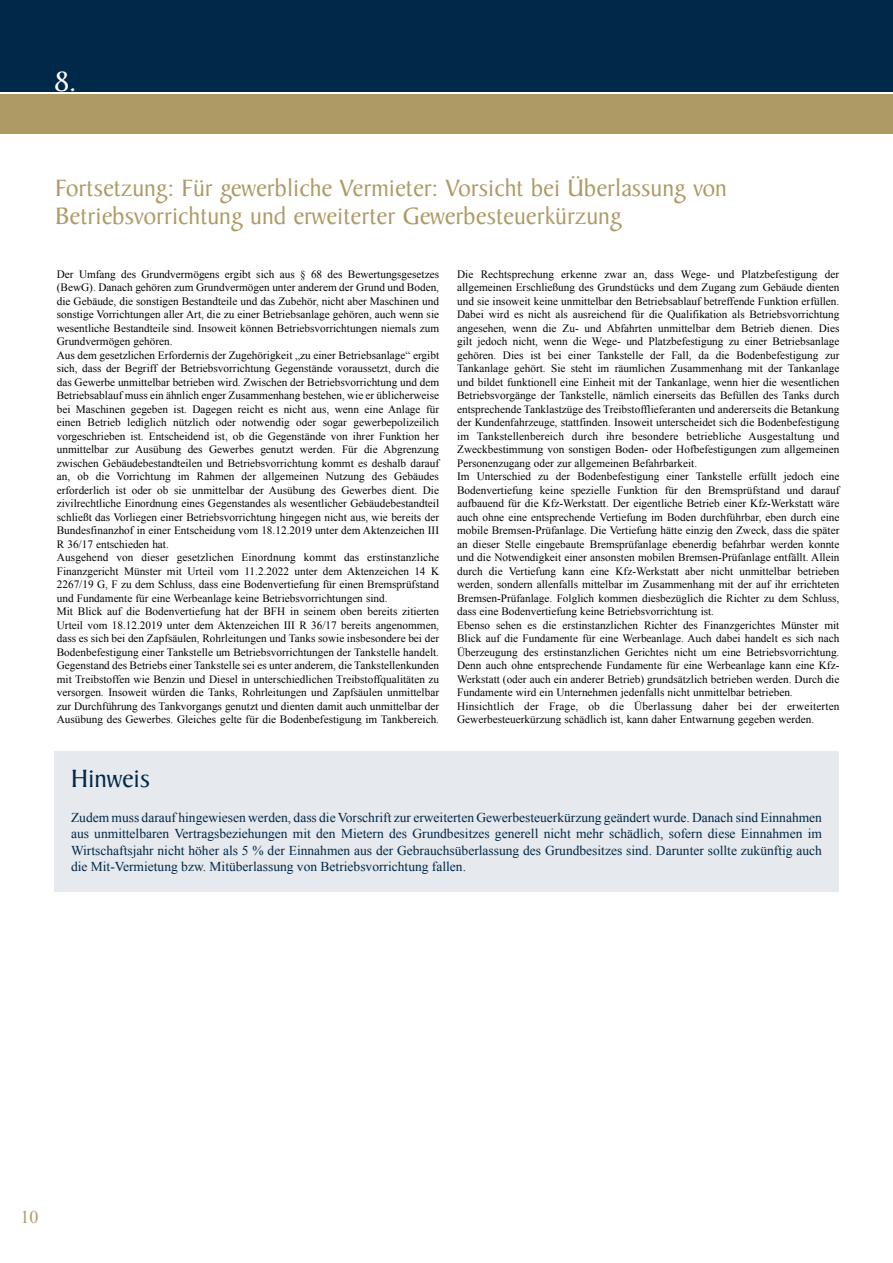
<style>
.page{position:relative;width:893px;height:1263px;background:#fff}
.page>*{position:absolute;margin:0;border:0;box-sizing:border-box;transform-origin:0 0}
.t1{font:30px "Baker Signet Std";color:#fff}
.t2{font:27px "Baker Signet Std";color:#002848}
.t3{font:25.5px/28.5px "Baker Signet Std";color:#ae9a64}
.t4{font:18px "Times New Roman";color:#ae9a64}
.t5{font:13.5px/16.5px "Times New Roman";color:#002848;text-align:justify}
.t6{font:11.25px/13.5px "Times New Roman";color:#000}
</style>
<div class="page">
<div style="left:0;top:0;width:893px;height:91px;background:#002848"></div>
<div style="left:0;top:94px;width:893px;height:40px;background:#ae9a64"></div>
<div style="left:54px;top:751px;width:785px;height:141px;background:#e6e9ed"></div>
<h1 class="t1" style="left:54px;top:66px;width:25px">8.</h1>
<h3 class="t3" style="left:55px;top:174px;width:673px">Fortsetzung: Für gewerbliche Vermieter: Vorsicht bei Überlassung von<br>Betriebsvorrichtung und erweiterter Gewerbesteuerkürzung</h3>
<p class="t6" style="left:57px;top:267px;width:384px">Der Umfang des Grundvermögens ergibt sich aus § 68 des Bewertungsgesetzes (BewG). Danach gehören zum Grundvermögen unter anderem der Grund und Boden, die Gebäude, die sonstigen Bestandteile und das Zubehör, nicht aber Maschinen und sonstige Vorrichtungen aller Art, die zu einer Betriebsanlage gehören, auch wenn sie wesentliche Bestandteile sind. Insoweit können Betriebsvorrichtungen niemals zum Grundvermögen gehören.<br>Aus dem gesetzlichen Erfordernis der Zugehörigkeit „zu einer Betriebsanlage“ ergibt sich, dass der Begriff der Betriebsvorrichtung Gegenstände voraussetzt, durch die das Gewerbe unmittelbar betrieben wird. Zwischen der Betriebsvorrichtung und dem Betriebsablauf muss ein ähnlich enger Zusammenhang bestehen, wie er üblicherweise bei Maschinen gegeben ist. Dagegen reicht es nicht aus, wenn eine Anlage für einen Betrieb lediglich nützlich oder notwendig oder sogar gewerbepolizeilich vorgeschrieben ist. Entscheidend ist, ob die Gegenstände von ihrer Funktion her unmittelbar zur Ausübung des Gewerbes genutzt werden. Für die Abgrenzung zwischen Gebäudebestandteilen und Betriebsvorrichtung kommt es deshalb darauf an, ob die Vorrichtung im Rahmen der allgemeinen Nutzung des Gebäudes erforderlich ist oder ob sie unmittelbar der Ausübung des Gewerbes dient. Die zivilrechtliche Einordnung eines Gegenstandes als wesentlicher Gebäudebestandteil schließt das Vorliegen einer Betriebsvorrichtung hingegen nicht aus, wie bereits der Bundesfinanzhof in einer Entscheidung vom 18.12.2019 unter dem Aktenzeichen III R 36/17 entschieden hat.<br>Ausgehend von dieser gesetzlichen Einordnung kommt das erstinstanzliche Finanzgericht Münster mit Urteil vom 11.2.2022 unter dem Aktenzeichen 14 K 2267/19 G, F zu dem Schluss, dass eine Bodenvertiefung für einen Bremsprüfstand und Fundamente für eine Werbeanlage keine Betriebsvorrichtungen sind.<br>Mit Blick auf die Bodenvertiefung hat der BFH in seinem oben bereits zitierten Urteil vom 18.12.2019 unter dem Aktenzeichen III R 36/17 bereits angenommen, dass es sich bei den Zapfsäulen, Rohrleitungen und Tanks sowie insbesondere bei der Bodenbefestigung einer Tankstelle um Betriebsvorrichtungen der Tankstelle handelt.<br>Gegenstand des Betriebs einer Tankstelle sei es unter anderem, die Tankstellenkunden mit Treibstoffen wie Benzin und Diesel in unterschiedlichen Treibstoffqualitäten zu versorgen. Insoweit würden die Tanks, Rohrleitungen und Zapfsäulen unmittelbar zur Durchführung des Tankvorgangs genutzt und dienten damit auch unmittelbar der Ausübung des Gewerbes. Gleiches gelte für die Bodenbefestigung im Tankbereich.</p>
<p class="t6" style="left:457px;top:267px;width:384px">Die Rechtsprechung erkenne zwar an, dass Wege- und Platzbefestigung der allgemeinen Erschließung des Grundstücks und dem Zugang zum Gebäude dienten und sie insoweit keine unmittelbar den Betriebsablauf betreffende Funktion erfüllen.<br>Dabei wird es nicht als ausreichend für die Qualifikation als Betriebsvorrichtung angesehen, wenn die Zu- und Abfahrten unmittelbar dem Betrieb dienen. Dies gilt jedoch nicht, wenn die Wege- und Platzbefestigung zu einer Betriebsanlage gehören. Dies ist bei einer Tankstelle der Fall, da die Bodenbefestigung zur Tankanlage gehört. Sie steht im räumlichen Zusammenhang mit der Tankanlage und bildet funktionell eine Einheit mit der Tankanlage, wenn hier die wesentlichen Betriebsvorgänge der Tankstelle, nämlich einerseits das Befüllen des Tanks durch entsprechende Tanklastzüge des Treibstofflieferanten und andererseits die Betankung der Kundenfahrzeuge, stattfinden. Insoweit unterscheidet sich die Bodenbefestigung im Tankstellenbereich durch ihre besondere betriebliche Ausgestaltung und Zweckbestimmung von sonstigen Boden- oder Hofbefestigungen zum allgemeinen Personenzugang oder zur allgemeinen Befahrbarkeit.<br>Im Unterschied zu der Bodenbefestigung einer Tankstelle erfüllt jedoch eine Bodenvertiefung keine spezielle Funktion für den Bremsprüfstand und darauf aufbauend für die Kfz-Werkstatt. Der eigentliche Betrieb einer Kfz-Werkstatt wäre auch ohne eine entsprechende Vertiefung im Boden durchführbar, eben durch eine mobile Bremsen-Prüfanlage. Die Vertiefung hätte einzig den Zweck, dass die später an dieser Stelle eingebaute Bremsprüfanlage ebenerdig befahrbar werden konnte und die Notwendigkeit einer ansonsten mobilen Bremsen-Prüfanlage entfällt. Allein durch die Vertiefung kann eine Kfz-Werkstatt aber nicht unmittelbar betrieben werden, sondern allenfalls mittelbar im Zusammenhang mit der auf ihr errichteten Bremsen-Prüfanlage. Folglich kommen diesbezüglich die Richter zu dem Schluss, dass eine Bodenvertiefung keine Betriebsvorrichtung ist.<br>Ebenso sehen es die erstinstanzlichen Richter des Finanzgerichtes Münster mit Blick auf die Fundamente für eine Werbeanlage. Auch dabei handelt es sich nach Überzeugung des erstinstanzlichen Gerichtes nicht um eine Betriebsvorrichtung.<br>Denn auch ohne entsprechende Fundamente für eine Werbeanlage kann eine Kfz-Werkstatt (oder auch ein anderer Betrieb) grundsätzlich betrieben werden. Durch die Fundamente wird ein Unternehmen jedenfalls nicht unmittelbar betrieben.<br>Hinsichtlich der Frage, ob die Überlassung daher bei der erweiterten Gewerbesteuerkürzung schädlich ist, kann daher Entwarnung gegeben werden.</p>
<h2 class="t2" style="left:71px;top:764px;width:81px">Hinweis</h2>
<p class="t5" style="left:71px;top:809px;width:752px">Zudem muss darauf hingewiesen werden, dass die Vorschrift zur erweiterten Gewerbesteuerkürzung geändert wurde. Danach sind Einnahmen aus unmittelbaren Vertragsbeziehungen mit den Mietern des Grundbesitzes generell nicht mehr schädlich, sofern diese Einnahmen im Wirtschaftsjahr nicht höher als 5 % der Einnahmen aus der Gebrauchsüberlassung des Grundbesitzes sind. Darunter sollte zukünftig auch die Mit-Vermietung bzw. Mitüberlassung von Betriebsvorrichtung fallen.</p>
<h3 class="t4" style="left:21px;top:1205px;width:19px">10</h3>
</div>
